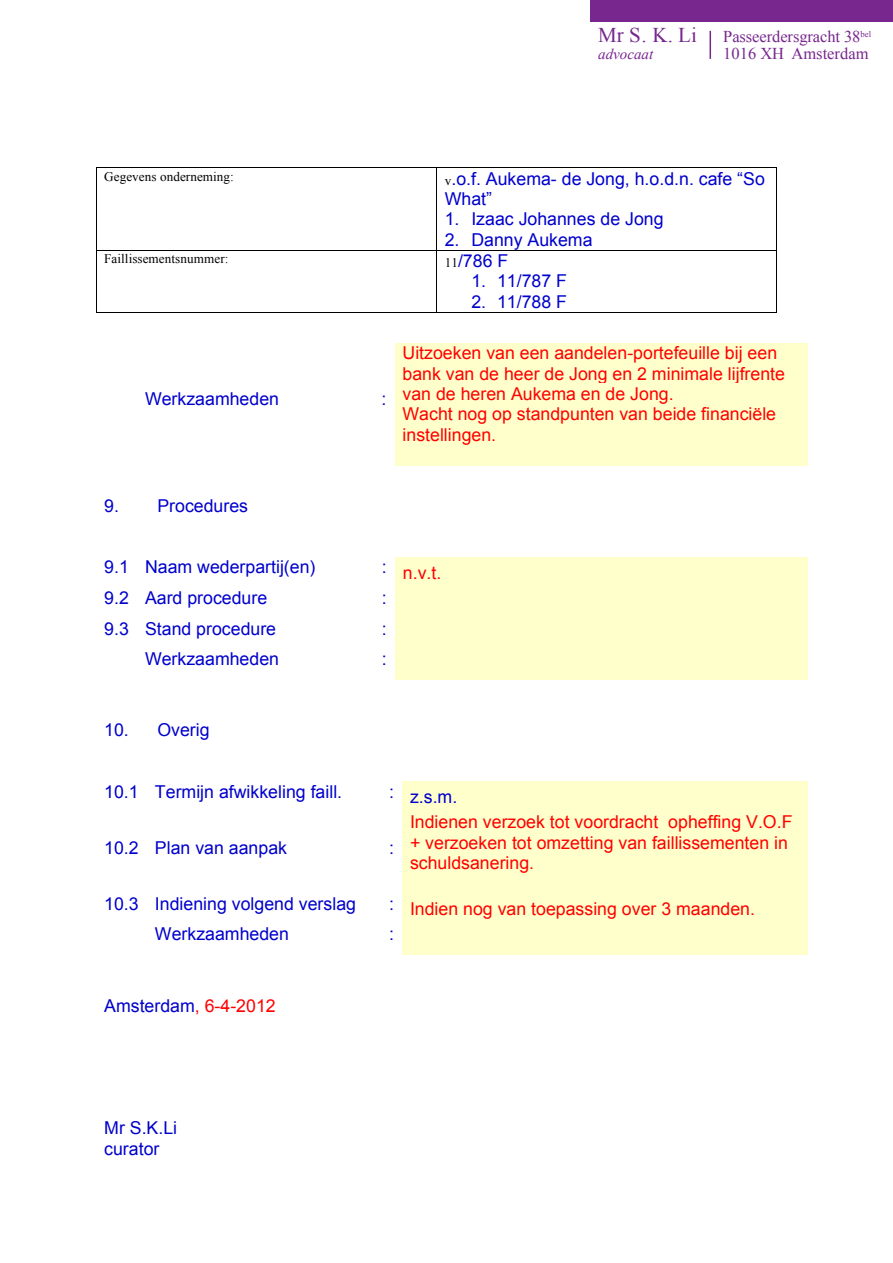
<style>
.page{position:relative;width:893px;height:1263px;background:#fff}
.page>*{position:absolute;margin:0;border:0;box-sizing:border-box;transform-origin:0 0}
.t1{font:21px "Times New Roman";color:#77278d}
.t2{font:17.7px/20.2px "Arial";color:#00c}
.t3{font:17.7px/20.4px "Arial";color:#f00}
.t4{font:16.5px "Times New Roman";letter-spacing:-.005em;color:#77278d}
.t5{font:italic 15px "Times New Roman";color:#77278d}
.t6{font:13.05px "Times New Roman";letter-spacing:.005em;color:#000}
.s1{font-family:"Times New Roman";font-size:13.05px;color:#000}
.s2{color:#f00}
</style>
<div class="page">
<hr style="left:709px;top:31px;width:2px;height:28px;background:#77278d">
<div style="left:590px;top:0;width:303px;height:21px;background:#77278d"></div>
<hr style="left:96px;top:167px;width:340px;height:1px;background:#000">
<hr style="left:437px;top:167px;width:339px;height:1px;background:#000">
<hr style="left:96px;top:168px;width:1px;height:82px;background:#000">
<hr style="left:436px;top:168px;width:1px;height:82px;background:#000">
<hr style="left:776px;top:168px;width:1px;height:82px;background:#000">
<hr style="left:96px;top:250px;width:340px;height:1px;background:#000">
<hr style="left:437px;top:250px;width:339px;height:1px;background:#000">
<hr style="left:96px;top:250px;width:1px;height:62px;background:#000">
<hr style="left:96px;top:312px;width:340px;height:1px;background:#000">
<hr style="left:436px;top:250px;width:1px;height:62px;background:#000">
<hr style="left:437px;top:312px;width:339px;height:1px;background:#000">
<hr style="left:776px;top:250px;width:1px;height:62px;background:#000">
<div style="left:395px;top:343px;width:413px;height:122px;background:#ffc"></div>
<div style="left:395px;top:557px;width:413px;height:31px;background:#ffc"></div>
<div style="left:395px;top:588px;width:413px;height:30px;background:#ffc"></div>
<div style="left:395px;top:618px;width:413px;height:31px;background:#ffc"></div>
<div style="left:395px;top:649px;width:413px;height:30px;background:#ffc"></div>
<div style="left:402px;top:781px;width:406px;height:31px;background:#ffc"></div>
<div style="left:402px;top:812px;width:406px;height:81px;background:#ffc"></div>
<div style="left:402px;top:893px;width:406px;height:31px;background:#ffc"></div>
<div style="left:402px;top:924px;width:406px;height:31px;background:#ffc"></div>
<p class="t1" style="left:598px;top:21px;width:100px">Mr S. K. Li</p>
<p class="t4" style="left:723px;top:25px;width:149px">Passeerdersgracht 38<sup>bel</sup></p>
<p class="t5" style="left:598px;top:44px;width:56px">advocaat</p>
<p class="t4" style="left:723px;top:42px;width:147px">1016 XH Amsterdam</p>
<p class="t6" style="left:104px;top:167px;width:131px">Gegevens onderneming:</p>
<p class="t2" style="left:445px;top:168px;width:322px"><span class="s1">v</span>.o.f. Aukema- de Jong, h.o.d.n. cafe “So<br>What”</p>
<p class="t2" style="left:445px;top:209px;width:220px">1. Izaac Johannes de Jong</p>
<p class="t2" style="left:445px;top:229px;width:149px">2. Danny Aukema</p>
<p class="t6" style="left:104px;top:250px;width:126px">Faillissementsnummer:</p>
<p class="t2" style="left:445px;top:251px;width:65px"><span class="s1">11</span>/786 F</p>
<p class="t2" style="left:471px;top:271px;width:97px">1. 11/787 F</p>
<p class="t2" style="left:471px;top:291px;width:97px">2. 11/788 F</p>
<p class="t2" style="left:145px;top:389px;width:136px">Werkzaamheden</p>
<p class="t2" style="left:382px;top:389px;width:6px">:</p>
<p class="t3" style="left:403px;top:343px;width:384px">Uitzoeken van een aandelen-portefeuille bij een bank van de heer de Jong en 2 minimale lijfrente van de heren Aukema en de Jong.<br>Wacht nog op standpunten van beide financiële instellingen.</p>
<p class="t2" style="left:104px;top:496px;width:145px">9. Procedures</p>
<p class="t2" style="left:104px;top:557px;width:213px">9.1 Naam wederpartij(en)</p>
<p class="t3" style="left:382px;top:562px;width:61px"><sup>:</sup> n.v.t.</p>
<p class="t2" style="left:104px;top:588px;width:165px">9.2 Aard procedure</p>
<p class="t2" style="left:382px;top:588px;width:6px">:</p>
<p class="t2" style="left:104px;top:618px;width:173px">9.3 Stand procedure</p>
<p class="t2" style="left:382px;top:618px;width:6px">:</p>
<p class="t2" style="left:145px;top:649px;width:136px">Werkzaamheden</p>
<p class="t2" style="left:382px;top:649px;width:6px">:</p>
<p class="t2" style="left:104px;top:720px;width:107px">10. Overig</p>
<p class="t2" style="left:104px;top:782px;width:239px">10.1 Termijn afwikkeling faill.</p>
<p class="t2" style="left:389px;top:786px;width:70px">: z.s.m.</p>
<p class="t2" style="left:104px;top:838px;width:184px">10.2 Plan van aanpak</p>
<p class="t2" style="left:389px;top:838px;width:6px">:</p>
<p class="t3" style="left:410px;top:812px;width:384px">Indienen verzoek tot voordracht opheffing V.O.F + verzoeken tot omzetting van faillissementen in schuldsanering.</p>
<p class="t2" style="left:104px;top:894px;width:253px">10.3 Indiening volgend verslag</p>
<p class="t3" style="left:389px;top:899px;width:367px"><sup>:</sup> Indien nog van toepassing over 3 maanden.</p>
<p class="t2" style="left:155px;top:924px;width:136px">Werkzaamheden</p>
<p class="t2" style="left:389px;top:924px;width:6px">:</p>
<p class="t2" style="left:104px;top:996px;width:173px">Amsterdam<span class="s2">, 6-4-2012</span></p>
<p class="t2" style="left:104px;top:1118px;width:74px">Mr S.K.Li curator</p>
</div>
